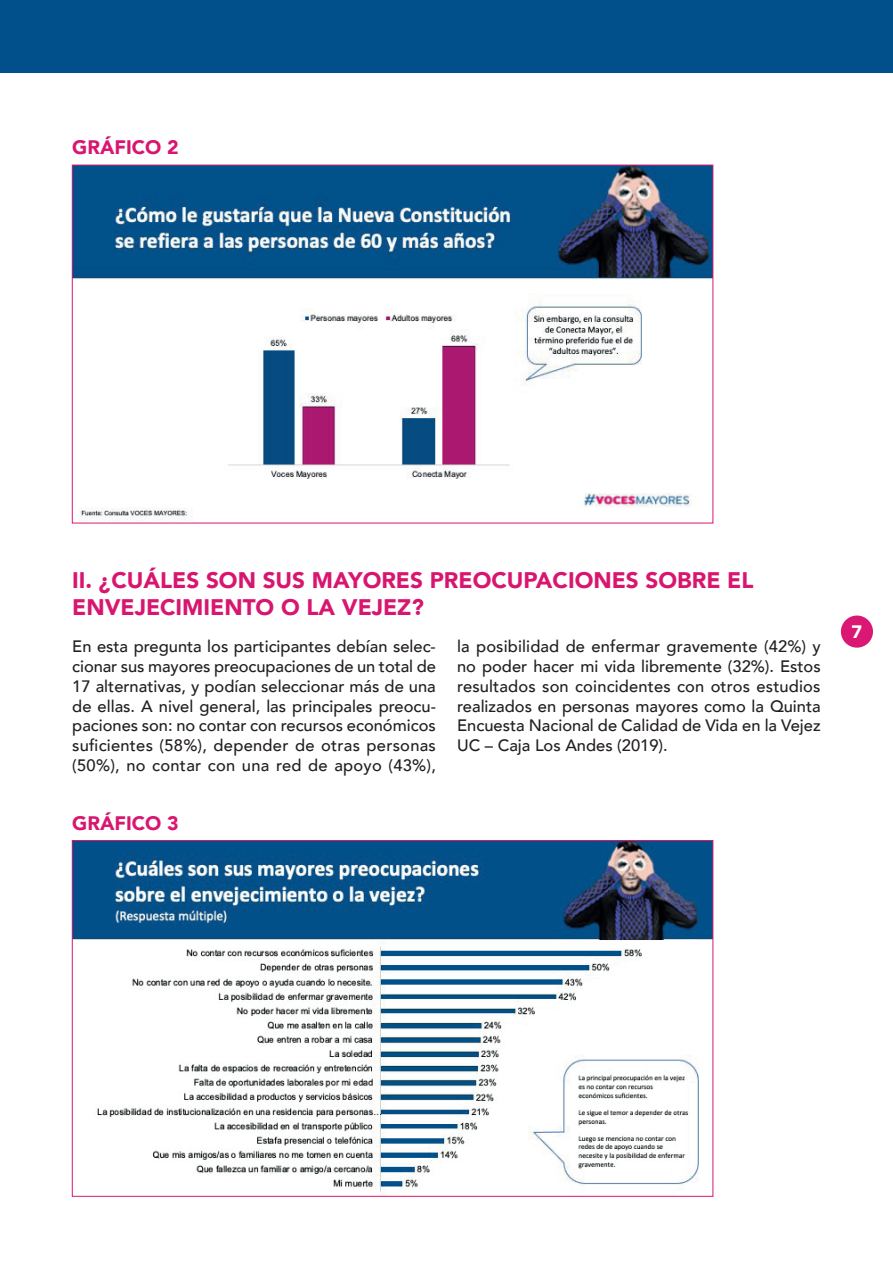
<style>
.page{position:relative;width:893px;height:1263px;background:#fff}
.page>*{position:absolute;margin:0;border:0;box-sizing:border-box;transform-origin:0 0}
.t1{font:900 22.5px/27px "Avenir";color:#d8166f}
.t2{font:900 19.5px "Avenir";color:#d8166f}
.t3{font:900 18px "Avenir";color:#fff}
.t4{font:500 16.5px/19.8px "Avenir";color:#231f20;text-align:justify}
</style>
<div class="page">
<div style="left:841px;top:615px;width:32px;height:33px;background:#da1772;border-radius:50%"></div>
<img style="left:74px;top:167px;width:637px;height:354px">
<img style="left:74px;top:842px;width:637px;height:350px">
<div style="left:0;top:0;width:893px;height:72px;background:#01508b"></div>
<p class="t2" style="left:72px;top:131px;width:108px">GRÁFICO 2</p>
<h1 class="t1" style="left:72px;top:566px;width:683px">II. ¿CUÁLES SON SUS MAYORES PREOCUPACIONES SOBRE EL<br>ENVEJECIMIENTO O LA VEJEZ?</h1>
<p class="t4" style="left:457px;top:636px;width:365px">la posibilidad de enfermar gravemente (42%) y no poder hacer mi vida libremente (32%). Estos resultados son coincidentes con otros estudios realizados en personas mayores como la Quinta Encuesta Nacional de Calidad de Vida en la Vejez UC – Caja Los Andes (2019).</p>
<p class="t4" style="left:72px;top:636px;width:365px">En esta pregunta los participantes debían selec&shy;cionar sus mayores preocupaciones de un total de 17 alternativas, y podían seleccionar más de una de ellas. A nivel general, las principales preocu&shy;paciones son: no contar con recursos económicos suficientes (58%), depender de otras personas (50%), no contar con una red de apoyo (43%),</p>
<p class="t2" style="left:72px;top:806px;width:108px">GRÁFICO 3</p>
<p class="t3" style="left:851px;top:616px;width:12px">7</p>
</div>
